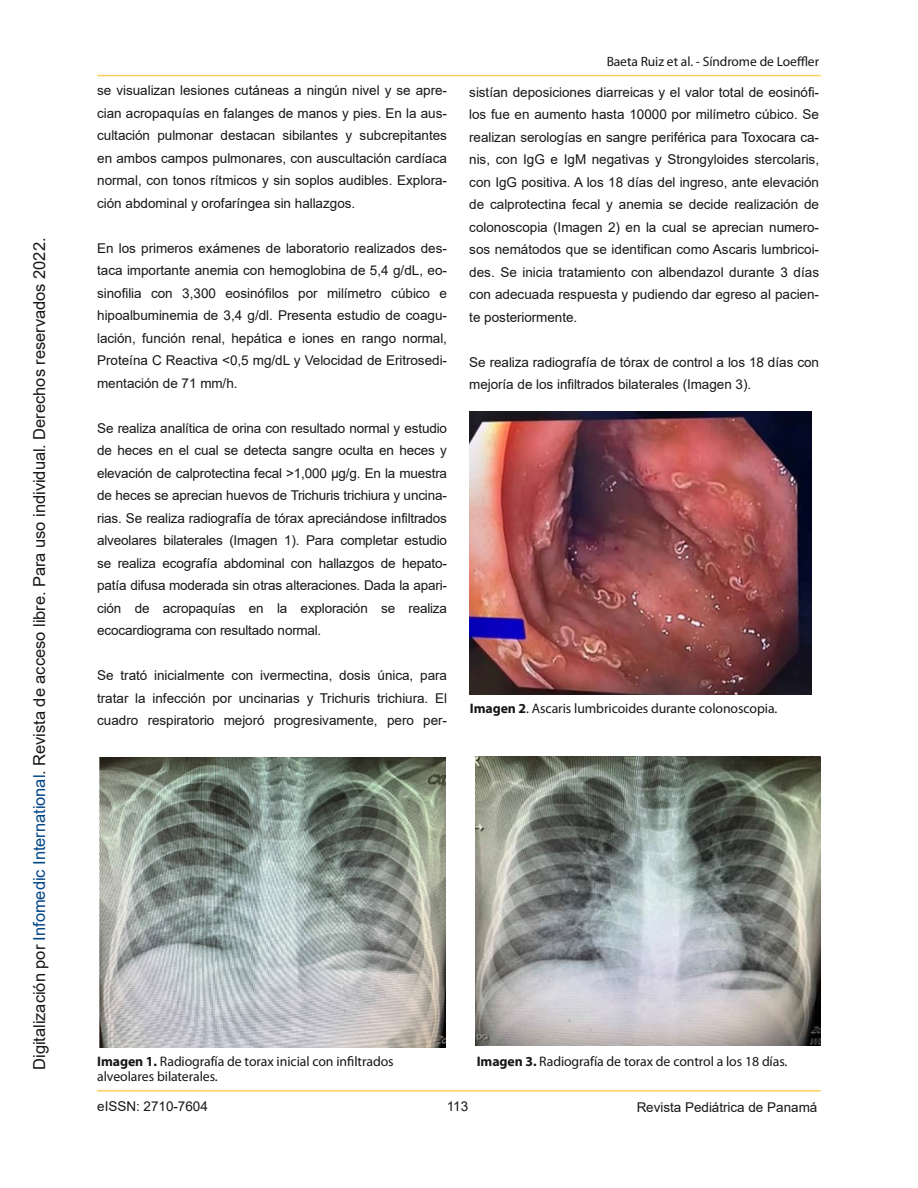
<style>
.page{position:relative;width:918px;height:1188px;background:#fff}
.page>*{position:absolute;margin:0;border:0;box-sizing:border-box;transform-origin:0 0}
.t1{font:16.5px "Arial";color:#181715}
.t2{font:13.8px/15px "Myriad Pro";letter-spacing:-.005em;color:#181715}
.t3{font:13.5px/22.5px "Arial";color:#181715;text-align:justify}
.t4{font:13.5px "Myriad Pro";letter-spacing:-.005em;color:#181715}
.s1{color:#004586}
.s2{font-weight:700}
</style>
<div class="page">
<hr style="left:97px;top:75px;width:724px;height:1px;background:#fece5f">
<hr style="left:97px;top:1090px;width:724px;height:2px;background:#fece5f">
<img style="left:100px;top:758px;width:346px;height:289px">
<img style="left:470px;top:412px;width:342px;height:283px">
<img style="left:476px;top:756px;width:345px;height:290px">
<p class="t1" style="left:30px;top:1070px;width:834px;rotate:-90deg">Digitalización por <span class="s1">Infomedic International</span>. Revista de acceso libre. Para uso individual. Derechos reservados 2022.</p>
<p class="t3" style="left:97px;top:79px;width:351px">se visualizan lesiones cutáneas a ningún nivel y se apre&shy;cian acropaquías en falanges de manos y pies. En la aus&shy;cultación pulmonar destacan sibilantes y subcrepitantes en ambos campos pulmonares, con auscultación cardíaca normal, con tonos rítmicos y sin soplos audibles. Explora&shy;ción abdominal y orofaríngea sin hallazgos.</p>
<p class="t3" style="left:97px;top:237px;width:351px">En los primeros exámenes de laboratorio realizados des&shy;taca importante anemia con hemoglobina de 5,4 g/dL, eo&shy;sinofilia con 3,300 eosinófilos por milímetro cúbico e hipoalbuminemia de 3,4 g/dl. Presenta estudio de coagu&shy;lación, función renal, hepática e iones en rango normal, Proteína C Reactiva &lt;0,5 mg/dL y Velocidad de Eritrosedi&shy;mentación de 71 mm/h.</p>
<p class="t3" style="left:97px;top:417px;width:351px">Se realiza analítica de orina con resultado normal y estudio de heces en el cual se detecta sangre oculta en heces y elevación de calprotectina fecal &gt;1,000 µg/g. En la muestra de heces se aprecian huevos de Trichuris trichiura y uncina&shy;rias. Se realiza radiografía de tórax apreciándose infiltrados alveolares bilaterales (Imagen 1). Para completar estudio se realiza ecografía abdominal con hallazgos de hepato&shy;patía difusa moderada sin otras alteraciones. Dada la apari&shy;ción de acropaquías en la exploración se realiza ecocardiograma con resultado normal.</p>
<p class="t3" style="left:97px;top:664px;width:352px">Se trató inicialmente con ivermectina, dosis única, para tratar la infección por uncinarias y Trichuris trichiura. El cuadro respiratorio mejoró progresivamente, pero per-</p>
<p class="t4" style="left:607px;top:56px;width:214px">Baeta Ruiz et al. - Síndrome de Loeffler</p>
<p class="t3" style="left:469px;top:81px;width:351px">sistían deposiciones diarreicas y el valor total de eosinófi&shy;los fue en aumento hasta 10000 por milímetro cúbico. Se realizan serologías en sangre periférica para Toxocara ca&shy;nis, con IgG e IgM negativas y Strongyloides stercolaris, con IgG positiva. A los 18 días del ingreso, ante elevación de calprotectina fecal y anemia se decide realización de colonoscopia (Imagen 2) en la cual se aprecian numero&shy;sos nemátodos que se identifican como Ascaris lumbricoi&shy;des. Se inicia tratamiento con albendazol durante 3 días con adecuada respuesta y pudiendo dar egreso al pacien&shy;te posteriormente.</p>
<p class="t3" style="left:469px;top:351px;width:351px">Se realiza radiografía de tórax de control a los 18 días con mejoría de los infiltrados bilaterales (Imagen 3).</p>
<p class="t2" style="left:470px;top:702px;width:309px"><span class="s2">Imagen 2</span>. Ascaris lumbricoides durante colonoscopia.</p>
<p class="t2" style="left:97px;top:1055px;width:298px"><span class="s2">Imagen 1.</span> Radiografía de torax inicial con infiltrados alveolares bilaterales.</p>
<p class="t2" style="left:477px;top:1055px;width:312px"><span class="s2">Imagen 3.</span> Radiografía de torax de control a los 18 días.</p>
<p class="t3" style="left:447px;top:1095px;width:23px">113</p>
<p class="t3" style="left:97px;top:1096px;width:112px">eISSN: 2710-7604</p>
<p class="t3" style="left:637px;top:1096px;width:182px">Revista Pediátrica de Panamá</p>
</div>
